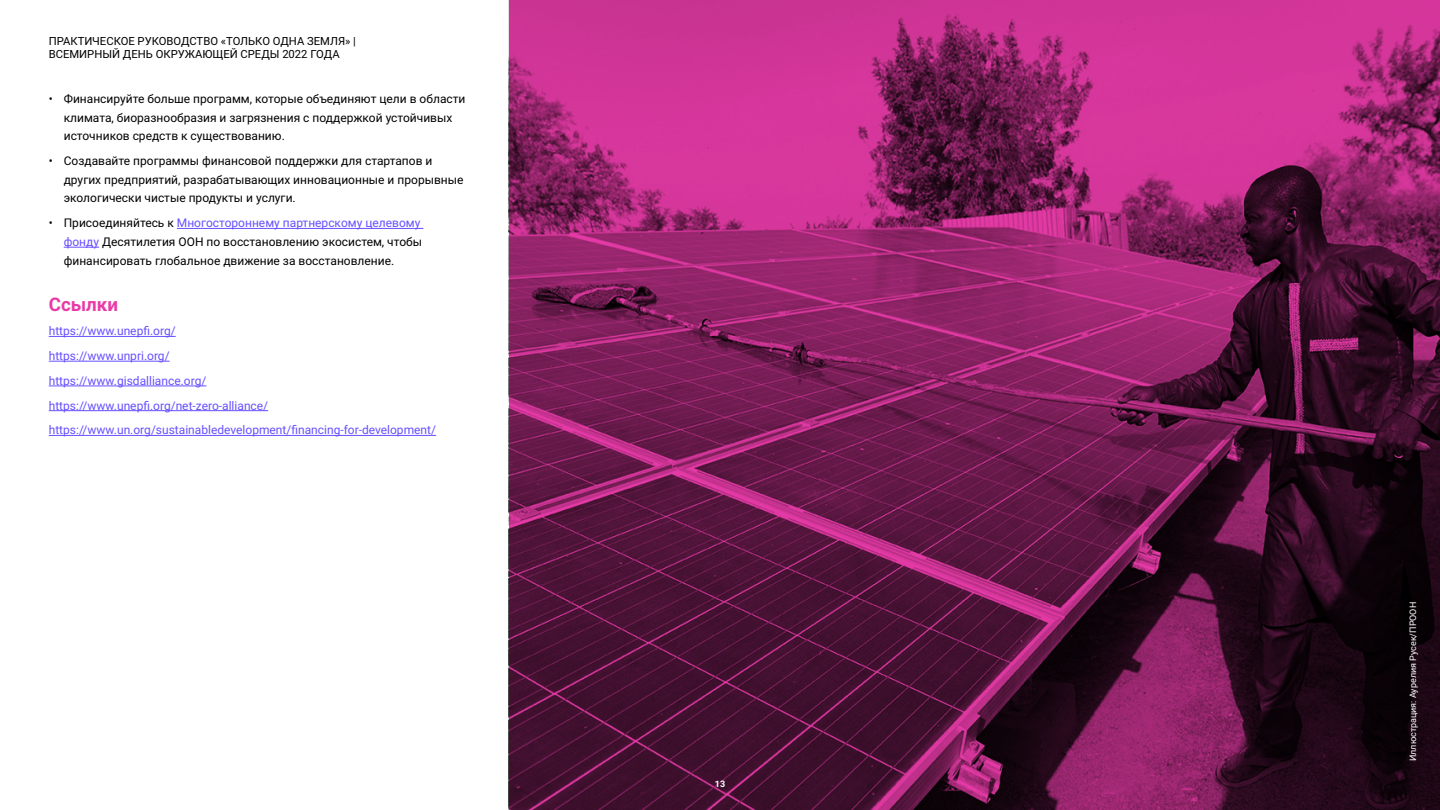
<style>
.page{position:relative;width:1440px;height:810px;background:#fff}
.page>*{position:absolute;margin:0;border:0;box-sizing:border-box;transform-origin:0 0}
.t1{font:700 18.75px "Roboto";color:#e83ba8}
.t2{font:12px/18.8px "Roboto";color:#000}
.No_Spacing{font:12px "Roboto";color:#664fff}
.t3{font:11.25px/13.5px "Roboto";color:#000}
.t4{font:9px "Roboto";color:#fff}
.t5{font:700 9px "Roboto";color:#fff}
.s1{color:#664fff}
</style>
<div class="page">
<img style="left:509px;top:0;width:931px;height:810px">
<hr style="left:177px;top:228px;width:246px;height:1px;background:#664fff">
<hr style="left:64px;top:247px;width:35px;height:1px;background:#664fff">
<hr style="left:49px;top:336px;width:127px;height:1px;background:#664fff">
<hr style="left:49px;top:361px;width:121px;height:1px;background:#664fff">
<hr style="left:49px;top:386px;width:157px;height:1px;background:#664fff">
<hr style="left:49px;top:410px;width:219px;height:1px;background:#664fff">
<hr style="left:49px;top:435px;width:387px;height:1px;background:#664fff">
<p class="t3" style="left:49px;top:33px;width:309px">ПРАКТИЧЕСКОЕ РУКОВОДСТВО «ТОЛЬКО ОДНА ЗЕМЛЯ» |<br>ВСЕМИРНЫЙ ДЕНЬ ОКРУЖАЮЩЕЙ СРЕДЫ 2022 ГОДА</p>
<p class="t2" style="left:64px;top:89px;width:403px;text-indent:-15px">• Финансируйте больше программ, которые объединяют цели в области климата, биоразнообразия и загрязнения с поддержкой устойчивых источников средств к существованию.</p>
<p class="t2" style="left:64px;top:151px;width:401px;text-indent:-15px">• Создавайте программы финансовой поддержки для стартапов и других предприятий, разрабатывающих инновационные и прорывные экологически чистые продукты и услуги.</p>
<p class="t2" style="left:64px;top:213px;width:360px;text-indent:-15px">• Присоединяйтесь к <span class="s1">Многостороннему партнерскому целевому фонду</span> Десятилетия ООН по восстановлению экосистем, чтобы финансировать глобальное движение за восстановление.</p>
<p class="t1" style="left:49px;top:291px;width:71px">Ссылки</p>
<p class="No_Spacing" style="left:49px;top:323px;width:128px">https://www.unepfi.org/</p>
<p class="No_Spacing" style="left:49px;top:347px;width:122px">https://www.unpri.org/</p>
<p class="No_Spacing" style="left:49px;top:372px;width:159px">https://www.gisdalliance.org/</p>
<p class="No_Spacing" style="left:49px;top:397px;width:221px">https://www.unepfi.org/net-zero-alliance/</p>
<p class="No_Spacing" style="left:49px;top:422px;width:389px">https://www.un.org/sustainabledevelopment/financing-for-development/</p>
<p class="t5" style="left:715px;top:777px;width:12px">13</p>
<p class="t4" style="left:1407px;top:761px;width:161px;rotate:-90deg">Иллюстрация: Аурелия Русек/ПРООН</p>
</div>
